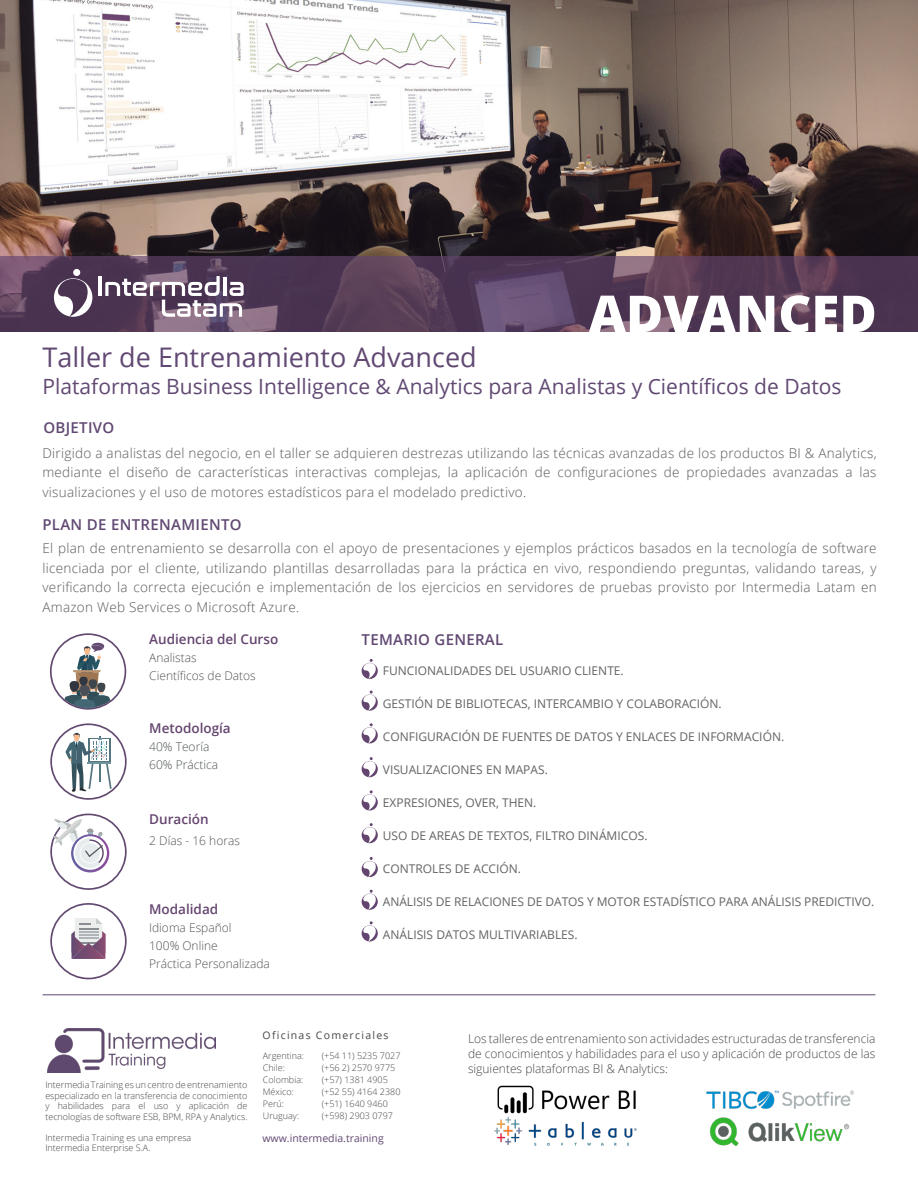
<style>
.page{position:relative;width:918px;height:1188px;background:#fff}
.page>*{position:absolute;margin:0;border:0;box-sizing:border-box;transform-origin:0 0}
.t1{font:800 51px "Open Sans";color:#fff}
.t2{font:27px "Open Sans";color:#614973}
.t3{font:21px "Open Sans";color:#614973}
.t4{font:600 15px "Open Sans";letter-spacing:.02em;color:#614973}
.t5{font:300 13.5px/19.5px "Open Sans";letter-spacing:.02em;color:#57585a;text-align:justify}
.t6{font:600 13.5px "Open Sans";color:#64456f}
.t7{font:12px "Open Sans";color:#636366}
.t8{font:300 12px/15px "Open Sans";color:#484747;text-align:justify}
.t9{font:300 12px "Open Sans";color:#505352}
.t10{font:300 12px "Open Sans";color:#505454}
.t11{font:10.5px "Open Sans";color:#614973}
.t12{font:10.5px "Open Sans";letter-spacing:.12em;color:#484747}
.t13{font:300 9px/10.5px "Open Sans";color:#464547;text-align:justify}
.t14{font:300 9px/12px "Open Sans";color:#484747}
</style>
<div class="page">
<img style="left:0;top:0;width:918px;height:256px">
<svg style="left:0;top:256px;width:918px;height:75px;background:#573e5a"></svg>
<svg style="left:362px;top:659px;width:16px;height:20px"></svg>
<svg style="left:362px;top:790px;width:16px;height:21px"></svg>
<svg style="left:362px;top:723px;width:16px;height:20px"></svg>
<svg style="left:362px;top:857px;width:16px;height:20px"></svg>
<svg style="left:362px;top:691px;width:16px;height:20px"></svg>
<svg style="left:362px;top:823px;width:16px;height:20px"></svg>
<svg style="left:362px;top:757px;width:16px;height:20px"></svg>
<svg style="left:362px;top:890px;width:16px;height:20px"></svg>
<svg style="left:362px;top:921px;width:16px;height:20px"></svg>
<svg style="left:50px;top:633px;width:76px;height:77px"></svg>
<svg style="left:50px;top:723px;width:77px;height:77px"></svg>
<svg style="left:50px;top:903px;width:77px;height:76px"></svg>
<svg style="left:50px;top:814px;width:77px;height:76px"></svg>
<hr style="left:43px;top:994px;width:832px;height:1px;background:#604870">
<img style="left:497px;top:1085px;width:139px;height:29px">
<img style="left:706px;top:1090px;width:148px;height:20px">
<img style="left:494px;top:1117px;width:143px;height:29px">
<img style="left:709px;top:1117px;width:141px;height:28px">
<hr style="left:98px;top:276px;width:3px;height:20px;background:#fff">
<svg style="left:105px;top:276px;width:139px;height:41px"></svg>
<svg style="left:54px;top:278px;width:38px;height:39px"></svg>
<div style="left:73px;top:269px;width:7px;height:7px;background:#fff;border-radius:50%"></div>
<img style="left:47px;top:1029px;width:168px;height:44px">
<p class="t1" style="left:589px;top:275px;width:289px">ADVANCED</p>
<p class="t2" style="left:43px;top:339px;width:436px">Taller de Entrenamiento Advanced</p>
<p class="t3" style="left:43px;top:372px;width:800px">Plataformas Business Intelligence &amp; Analytics para Analistas y Científicos de Datos</p>
<p class="t4" style="left:43px;top:418px;width:72px">OBJETIVO</p>
<p class="t5" style="left:42px;top:443px;width:836px">Dirigido a analistas del negocio, en el taller se adquieren destrezas utilizando las técnicas avanzadas de los productos BI &amp; Analytics, mediante el diseño de características interactivas complejas, la aplicación de configuraciones de propiedades avanzadas a las visualizaciones y el uso de motores estadísticos para el modelado predictivo.</p>
<p class="t4" style="left:42px;top:514px;width:201px">PLAN DE ENTRENAMIENTO</p>
<p class="t5" style="left:43px;top:538px;width:836px">El plan de entrenamiento se desarrolla con el apoyo de presentaciones y ejemplos prácticos basados en la tecnología de software licenciada por el cliente, utilizando plantillas desarrolladas para la práctica en vivo, respondiendo preguntas, validando tareas, y verificando la correcta ejecución e implementación de los ejercicios en servidores de pruebas provisto por Intermedia Latam en Amazon Web Services o Microsoft Azure.</p>
<p class="t6" style="left:149px;top:629px;width:131px">Audiencia del Curso</p>
<p class="t9" style="left:149px;top:649px;width:49px">Analistas</p>
<p class="t9" style="left:149px;top:667px;width:108px">Científicos de Datos</p>
<p class="t6" style="left:149px;top:719px;width:83px">Metodología</p>
<p class="t10" style="left:149px;top:739px;width:62px">40% Teoría</p>
<p class="t10" style="left:149px;top:757px;width:71px">60% Práctica</p>
<p class="t6" style="left:149px;top:810px;width:61px">Duración</p>
<p class="t9" style="left:149px;top:832px;width:92px">2 Días - 16 horas</p>
<p class="t6" style="left:149px;top:899px;width:71px">Modalidad</p>
<p class="t9" style="left:149px;top:919px;width:84px">Idioma Español</p>
<p class="t9" style="left:149px;top:937px;width:70px">100% Online</p>
<p class="t9" style="left:149px;top:955px;width:122px">Práctica Personalizada</p>
<p class="t4" style="left:362px;top:629px;width:143px">TEMARIO GENERAL</p>
<p class="t7" style="left:383px;top:662px;width:242px">FUNCIONALIDADES DEL USUARIO CLIENTE.</p>
<p class="t7" style="left:383px;top:695px;width:340px">GESTIÓN DE BIBLIOTECAS, INTERCAMBIO Y COLABORACIÓN.</p>
<p class="t7" style="left:383px;top:728px;width:403px">CONFIGURACIÓN DE FUENTES DE DATOS Y ENLACES DE INFORMACIÓN.</p>
<p class="t7" style="left:383px;top:761px;width:166px">VISUALIZACIONES EN MAPAS.</p>
<p class="t7" style="left:383px;top:794px;width:155px">EXPRESIONES, OVER, THEN.</p>
<p class="t7" style="left:383px;top:827px;width:266px">USO DE AREAS DE TEXTOS, FILTRO DINÁMICOS.</p>
<p class="t7" style="left:383px;top:860px;width:140px">CONTROLES DE ACCIÓN.</p>
<p class="t7" style="left:383px;top:893px;width:493px">ANÁLISIS DE RELACIONES DE DATOS Y MOTOR ESTADÍSTICO PARA ANÁLISIS PREDICTIVO.</p>
<p class="t7" style="left:383px;top:926px;width:196px">ANÁLISIS DATOS MULTIVARIABLES.</p>
<p class="t13" style="left:45px;top:1080px;width:204px">Intermedia Training es un centro de entrenamiento especializado en la transferencia de conocimiento y habilidades para el uso y aplicación de tecnologías de software ESB, BPM, RPA y Analytics.</p>
<p class="t13" style="left:45px;top:1132px;width:147px">Intermedia Training es una empresa</p>
<p class="t13" style="left:45px;top:1143px;width:107px">Intermedia Enterprise S.A.</p>
<p class="t12" style="left:263px;top:1028px;width:127px">Oficinas Comerciales</p>
<p class="t14" style="left:322px;top:1049px;width:80px">(+54 11) 5235 7027 (+56 2) 2570 9775 (+57) 1381 4905 (+52 55) 4164 2380 (+51) 1640 9460</p>
<p class="t14" style="left:322px;top:1109px;width:73px">(+598) 2903 0797</p>
<p class="t14" style="left:263px;top:1049px;width:43px">Argentina:<br>Chile:<br>Colombia:<br>México:<br>Perú:</p>
<p class="t14" style="left:263px;top:1109px;width:38px">Uruguay:</p>
<p class="t11" style="left:262px;top:1131px;width:123px">www.intermedia.training</p>
<p class="t8" style="left:468px;top:1031px;width:409px">Los talleres de entrenamiento son actividades estructuradas de transferencia de conocimientos y habilidades para el uso y aplicación de productos de las siguientes plataformas BI &amp; Analytics:</p>
</div>
